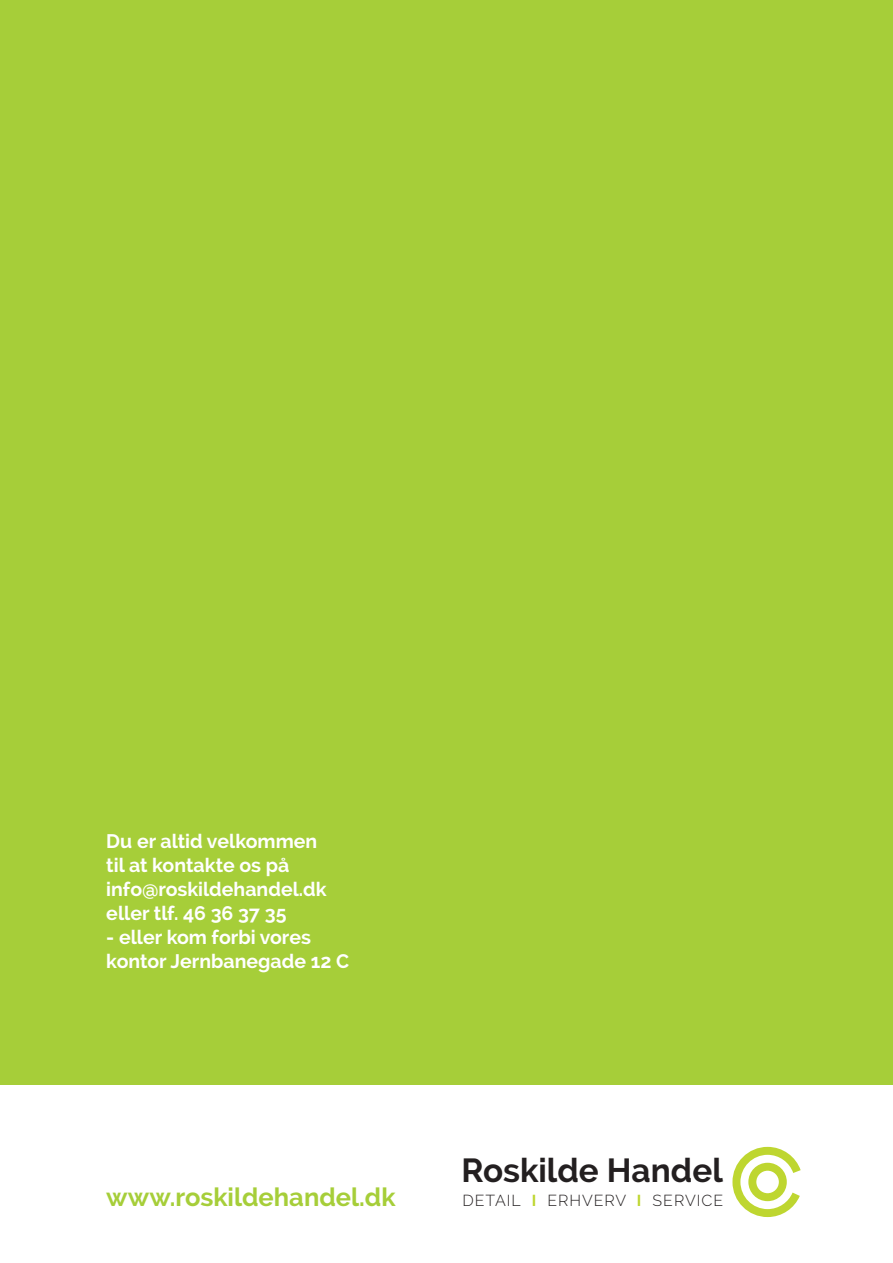
<style>
.page{position:relative;width:893px;height:1263px;background:#fff}
.page>*{position:absolute;margin:0;border:0;box-sizing:border-box;transform-origin:0 0}
.t1{font:700 33.3px "Raleway";color:#231f20}
.t2{font:700 25.5px "Raleway";color:#a6ce39}
.t3{font:700 19.5px "Raleway";color:#fff}
.t4{font:300 15.9px "Raleway";letter-spacing:.06em;color:#231f20}
.s1{font-weight:700;color:#bed630}
</style>
<div class="page">
<div style="left:0;top:0;width:893px;height:1084px;background:#a6ce39"></div>
<svg style="left:732px;top:1146px;width:69px;height:72px"></svg>
<div style="left:748px;top:1163px;width:39px;height:38px;border:8px solid #bed630;border-radius:50%"></div>
<p class="t3" style="left:106px;top:829px;width:212px">Du er altid velkommen</p>
<p class="t3" style="left:106px;top:853px;width:185px">til at kontakte os på</p>
<p class="t3" style="left:106px;top:877px;width:222px">info@roskildehandel.dk</p>
<p class="t3" style="left:106px;top:901px;width:182px">eller tlf. 46 36 37 35</p>
<p class="t3" style="left:106px;top:925px;width:206px">- eller kom forbi vores</p>
<p class="t3" style="left:106px;top:949px;width:244px">kontor Jernbanegade 12 C</p>
<p class="t2" style="left:106px;top:1182px;width:291px">www.roskildehandel.dk</p>
<p class="t1" style="left:461px;top:1151px;width:263px">Roskilde Handel</p>
<p class="t4" style="left:462px;top:1191px;width:262px">DETAIL <span class="s1">I</span> ERHVERV <span class="s1">I</span> SERVICE</p>
</div>
